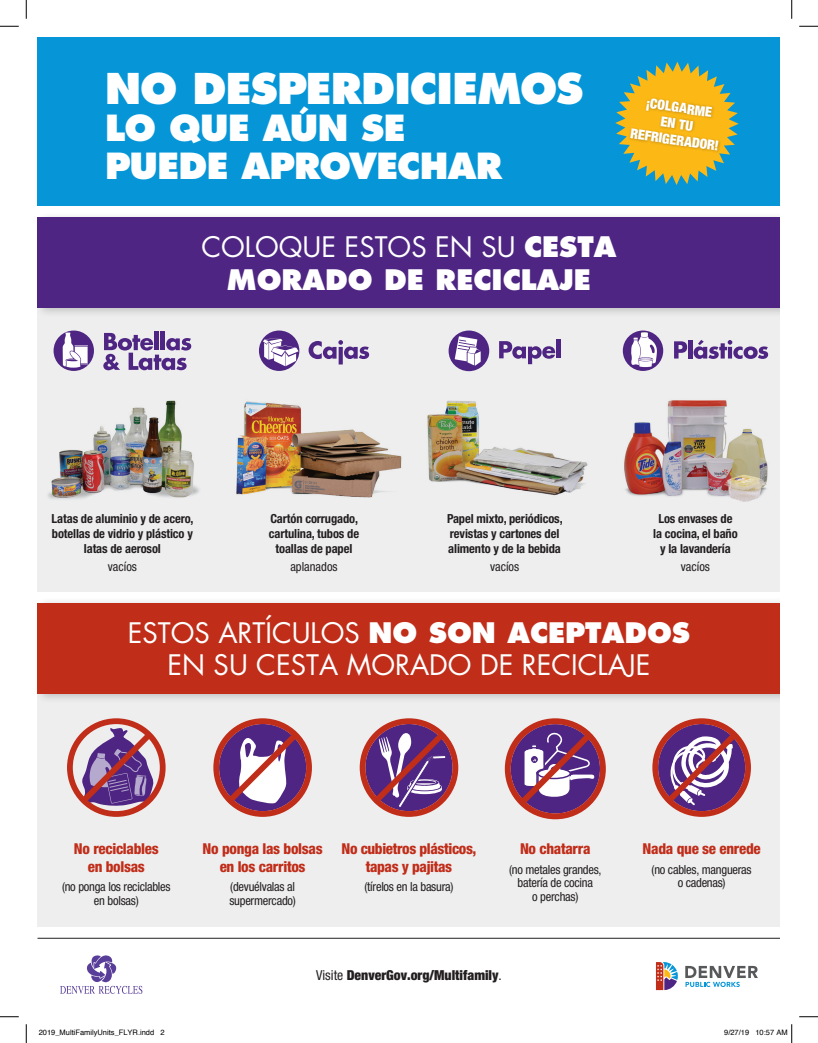
<style>
.page{position:relative;width:818px;height:1043px;background:#fff}
.page>*{position:absolute;margin:0;border:0;box-sizing:border-box;transform-origin:0 0}
.t1{font:800 41.25px "Futura";letter-spacing:-.025em;color:#fff}
.t2{font:800 35px/37.5px "Futura";letter-spacing:-.025em;color:#fff}
.t3{font:27.5px/32.5px "Futura";color:#fff;text-align:center}
.t4{font:800 27.5px/32.5px "Futura";color:#fff;text-align:center}
.t5{font:800 condensed 15px/17.5px "Helvetica Neue LT Pro";letter-spacing:-.02em;color:#c02d19;text-align:center}
.t6{font:900 condensed 13.75px "Helvetica Neue LT Pro";color:#231f20}
.t7{font:900 condensed 13.75px/16.2px "Helvetica Neue LT Pro";color:#fff;text-align:center}
.t8{font:700 condensed 12.5px/15px "Helvetica Neue LT Pro";letter-spacing:-.01em;color:#231f20;text-align:center}
.t9{font:condensed 12.5px/13.8px "Helvetica Neue LT Pro";letter-spacing:-.02em;color:#231f20;text-align:center}
.t10{font:condensed 12.5px "Helvetica Neue LT Pro";color:#231f20}
.t11{font:7.5px "Helvetica";color:#000}
.s1{font-weight:400}
.s2{font-weight:800}
</style>
<div class="page">
<div style="left:38px;top:645px;width:742px;height:281px;background:#eeeeef"></div>
<div style="left:38px;top:308px;width:742px;height:284px;background:#eeeeef"></div>
<div style="left:35px;top:211px;width:759px;height:107px;background:#231f20;opacity:.25"></div>
<div style="left:38px;top:218px;width:742px;height:90px;background:#4e2582"></div>
<div style="left:35px;top:596px;width:759px;height:108px;background:#231f20;opacity:.25"></div>
<div style="left:38px;top:603px;width:742px;height:90px;background:#c02d19"></div>
<svg style="left:674px;top:341px;width:13px;height:17px"></svg>
<hr style="left:688px;top:339px;width:4px;height:19px;background:#4e2582">
<svg style="left:693px;top:340px;width:75px;height:19px"></svg>
<div style="left:622px;top:330px;width:41px;height:41px;background:#4e2582;border-radius:50%"></div>
<svg style="left:630px;top:332px;width:27px;height:35px"></svg>
<div style="left:154px;top:331px;width:5px;height:19px;background:#4e2582"></div>
<hr style="left:161px;top:331px;width:4px;height:19px;background:#4e2582">
<svg style="left:103px;top:333px;width:88px;height:37px"></svg>
<div style="left:54px;top:330px;width:40px;height:41px;background:#4e2582;border-radius:50%"></div>
<svg style="left:63px;top:332px;width:25px;height:36px"></svg>
<div style="left:259px;top:330px;width:40px;height:41px;background:#4e2582;border-radius:50%"></div>
<svg style="left:263px;top:338px;width:35px;height:28px"></svg>
<svg style="left:308px;top:340px;width:61px;height:24px"></svg>
<div style="left:448px;top:330px;width:41px;height:41px;background:#4e2582;border-radius:50%"></div>
<svg style="left:454px;top:336px;width:27px;height:30px"></svg>
<svg style="left:499px;top:341px;width:56px;height:23px"></svg>
<hr style="left:556px;top:339px;width:4px;height:19px;background:#4e2582">
<div style="left:38px;top:38px;width:742px;height:168px;background:#0696d7"></div>
<hr style="left:38px;top:938px;width:742px;height:1px;background:#231f20">
<div style="left:67px;top:718px;width:99px;height:98px;border:6px solid #c02d19;border-radius:50%"></div>
<svg style="left:76px;top:727px;width:81px;height:81px"></svg>
<div style="left:219px;top:724px;width:87px;height:87px;background:#4e2582;border-radius:50%"></div>
<div style="left:213px;top:718px;width:99px;height:98px;border:6px solid #c02d19;border-radius:50%"></div>
<svg style="left:222px;top:727px;width:81px;height:81px"></svg>
<div style="left:365px;top:724px;width:87px;height:87px;background:#4e2582;border-radius:50%"></div>
<div style="left:359px;top:718px;width:99px;height:98px;border:6px solid #c02d19;border-radius:50%"></div>
<svg style="left:368px;top:727px;width:81px;height:82px"></svg>
<div style="left:510px;top:724px;width:90px;height:89px;background:#4e2582;border-radius:50%"></div>
<div style="left:505px;top:718px;width:100px;height:101px;border:6px solid #c02d19;border-radius:50%"></div>
<svg style="left:513px;top:727px;width:84px;height:83px"></svg>
<div style="left:658px;top:724px;width:87px;height:87px;background:#4e2582;border-radius:50%"></div>
<div style="left:652px;top:718px;width:99px;height:98px;border:6px solid #c02d19;border-radius:50%"></div>
<svg style="left:661px;top:727px;width:81px;height:81px"></svg>
<img style="left:624px;top:400px;width:144px;height:102px">
<img style="left:48px;top:400px;width:152px;height:100px">
<img style="left:236px;top:370px;width:166px;height:128px">
<img style="left:427px;top:400px;width:161px;height:96px">
<svg style="left:615px;top:62px;width:123px;height:123px"></svg>
<div style="left:627px;top:96px;width:94px;height:57px;background:#231f20;opacity:.3"></div>
<svg style="left:656px;top:962px;width:21px;height:28px"></svg>
<svg style="left:685px;top:965px;width:73px;height:22px"></svg>
<svg style="left:60px;top:955px;width:82px;height:38px"></svg>
<div style="left:780px;top:15px;width:22px;height:1013px;background:#fff"></div>
<svg style="left:0;top:25px;width:19px;height:2px"></svg>
<svg style="left:799px;top:25px;width:19px;height:2px"></svg>
<svg style="left:0;top:1016px;width:19px;height:1px"></svg>
<svg style="left:799px;top:1016px;width:19px;height:1px"></svg>
<svg style="left:25px;top:0;width:2px;height:19px"></svg>
<svg style="left:25px;top:1024px;width:2px;height:18px"></svg>
<svg style="left:791px;top:0;width:1px;height:19px"></svg>
<svg style="left:791px;top:1024px;width:1px;height:18px"></svg>
<h1 class="t1" style="left:105px;top:63px;width:480px">NO DESPERDICIEMOS</h1>
<h2 class="t2" style="left:105px;top:109px;width:398px">LO QUE AÚN SE<br>PUEDE APROVECHAR</h2>
<p class="t7" style="left:636px;top:93px;width:91px;rotate:8deg">¡COLGARME<br>EN TU<br>REFRIGERADOR!</p>
<h3 class="t4" style="left:201px;top:231px;width:416px"><span class="s1">COLOQUE ESTOS EN SU</span> CESTA<br>MORADO DE RECICLAJE</h3>
<p class="t8" style="left:52px;top:511px;width:143px">Latas de aluminio y de acero, botellas de vidrio y plástico y latas de aerosol</p>
<p class="t9" style="left:108px;top:559px;width:31px">vacíos</p>
<p class="t8" style="left:269px;top:511px;width:92px">Cartón corrugado, cartulina, tubos de toallas de papel</p>
<p class="t10" style="left:290px;top:559px;width:49px">aplanados</p>
<p class="t8" style="left:447px;top:511px;width:117px;text-align:left">Papel mixto, periódicos, revistas y cartones del alimento y de la bebida</p>
<p class="t9" style="left:490px;top:559px;width:31px">vacíos</p>
<p class="t8" style="left:653px;top:511px;width:86px">Los envases de la cocina, el baño y la lavandería</p>
<p class="t9" style="left:680px;top:559px;width:31px">vacíos</p>
<h3 class="t3" style="left:128px;top:616px;width:564px">ESTOS ARTÍCULOS <span class="s2">NO SON ACEPTADOS<br></span>EN SU CESTA MORADO DE RECICLAJE</h3>
<p class="t5" style="left:74px;top:840px;width:86px">No reciclables en bolsas</p>
<p class="t9" style="left:62px;top:879px;width:110px">(no ponga los reciclables en bolsas)</p>
<p class="t5" style="left:203px;top:840px;width:121px">No ponga las bolsas en los carritos</p>
<p class="t9" style="left:229px;top:879px;width:68px;text-align:left">(devuélvalas al supermercado)</p>
<p class="t5" style="left:341px;top:840px;width:136px">No cubietros plásticos, tapas y pajitas</p>
<p class="t9" style="left:364px;top:879px;width:90px">(tírelos en la basura)</p>
<p class="t5" style="left:520px;top:840px;width:72px">No chatarra</p>
<p class="t9" style="left:509px;top:862px;width:94px">(no metales grandes, batería de cocina<br>o perchas)</p>
<p class="t6" style="left:316px;top:966px;width:187px"><span class="s1">Visite</span> DenverGov.org/Multifamily<span class="s1">.</span></p>
<p class="t5" style="left:642px;top:840px;width:119px">Nada que se enrede</p>
<p class="t9" style="left:651px;top:862px;width:102px">(no cables, mangueras o cadenas)</p>
<p class="t11" style="left:39px;top:1027px;width:127px">2019_MultiFamilyUnits_FLYR.indd 2</p>
<p class="t11" style="left:724px;top:1027px;width:65px">9/27/19 10:57 AM</p>
</div>
